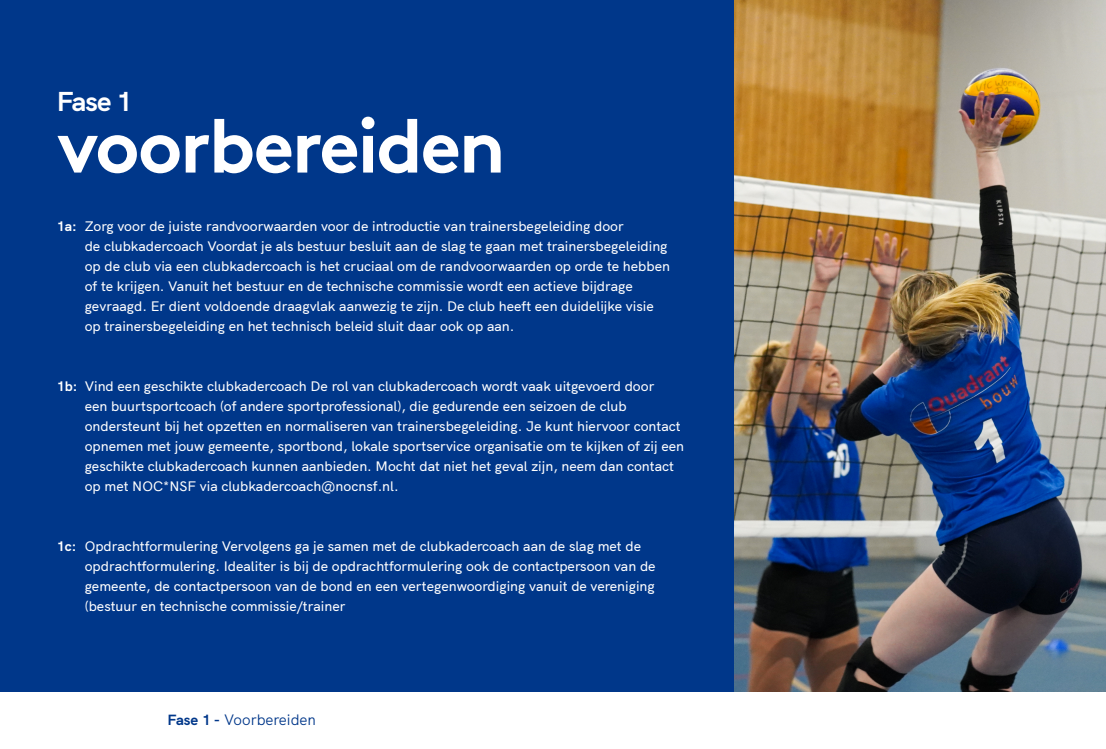
<style>
.page{position:relative;width:1106px;height:749px;background:#fff}
.page>*{position:absolute;margin:0;border:0;box-sizing:border-box;transform-origin:0 0}
.t1{font:700 75.5px "Brown";letter-spacing:-.03em;color:#fff}
.t2{font:700 27.7px "HK Grotesk";color:#fff}
.t3{font:15px "HK Grotesk";color:#00378a}
.t4{font:500 14px/20px "HK Grotesk";color:#fff}
.s1{font-weight:700}
</style>
<div class="page">
<div style="left:0;top:0;width:1106px;height:691px;background:#00378a"></div>
<img style="left:734px;top:0;width:372px;height:691px">
<h2 class="t2" style="left:57px;top:80px;width:78px">Fase 1</h2>
<h1 class="t1" style="left:57px;top:85px;width:450px">voorbereiden</h1>
<p class="t4" style="left:85px;top:215px;width:587px;text-indent:-28px"><span class="s1">1a:</span> Zorg voor de juiste randvoorwaarden voor de introductie van trainersbegeleiding door<br>de clubkadercoach Voordat je als bestuur besluit aan de slag te gaan met trainersbegeleiding op de club via een clubkadercoach is het cruciaal om de randvoorwaarden op orde te hebben of te krijgen. Vanuit het bestuur en de technische commissie wordt een actieve bijdrage gevraagd. Er dient voldoende draagvlak aanwezig te zijn. De club heeft een duidelijke visie op trainersbegeleiding en het technisch beleid sluit daar ook op aan.</p>
<p class="t4" style="left:85px;top:375px;width:601px;text-indent:-28px"><span class="s1">1b:</span> Vind een geschikte clubkadercoach De rol van clubkadercoach wordt vaak uitgevoerd door<br>een buurtsportcoach (of andere sportprofessional), die gedurende een seizoen de club ondersteunt bij het opzetten en normaliseren van trainersbegeleiding. Je kunt hiervoor contact opnemen met jouw gemeente, sportbond, lokale sportservice organisatie om te kijken of zij een geschikte clubkadercoach kunnen aanbieden. Mocht dat niet het geval zijn, neem dan contact op met NOC*NSF via clubkadercoach@nocnsf.nl.</p>
<p class="t4" style="left:85px;top:535px;width:572px;text-indent:-28px"><span class="s1">1c:</span> Opdrachtformulering Vervolgens ga je samen met de clubkadercoach aan de slag met de opdrachtformulering. Idealiter is bij de opdrachtformulering ook de contactpersoon van de gemeente, de contactpersoon van de bond en een vertegenwoordiging vanuit de vereniging (bestuur en technische commissie/trainer</p>
<p class="t3" style="left:167px;top:707px;width:150px"><span class="s1">Fase 1 -</span> Voorbereiden</p>
</div>
